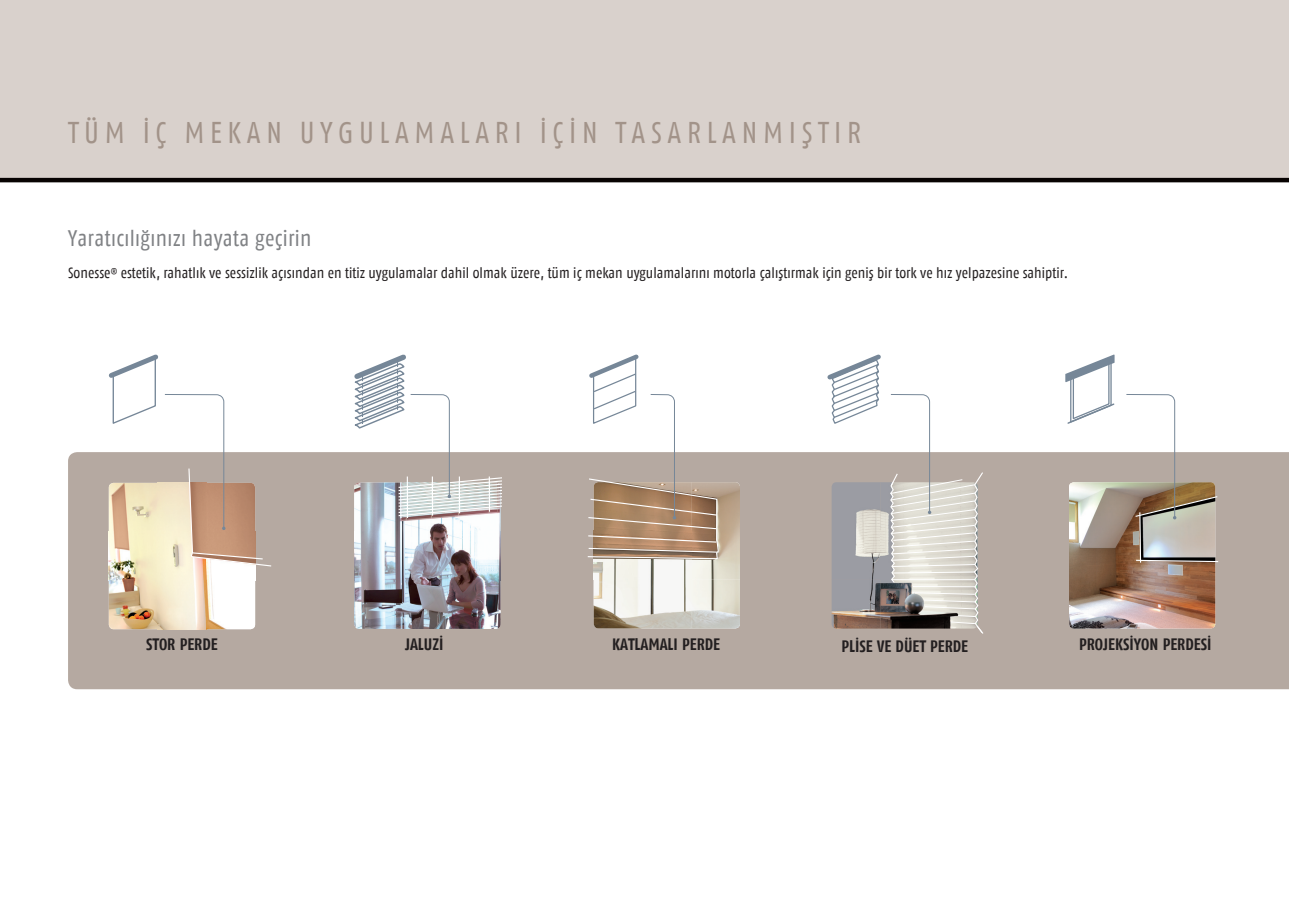
<style>
.page{position:relative;width:1289px;height:919px;background:#fff}
.page>*{position:absolute;margin:0;border:0;box-sizing:border-box;transform-origin:0 0}
.t1{font:30px "Fago Co";letter-spacing:.19em;color:#a29389}
.t2{font:22.5px "Fago Co";letter-spacing:.015em;color:#808285}
.t3{font:16.5px "Fago Co Bold Tf";color:#231f20}
.t4{font:15px "Fago Co";letter-spacing:.005em;color:#231f20}
</style>
<div class="page">
<div style="left:68px;top:452px;width:1220px;height:237px;background:#b5a9a1"></div>
<img style="left:109px;top:567px;width:146px;height:62px">
<img style="left:593px;top:482px;width:147px;height:146px">
<svg style="left:587px;top:182px;width:132px;height:371px"></svg>
<svg style="left:586px;top:551px;width:132px;height:8px"></svg>
<img style="left:1068px;top:482px;width:147px;height:146px">
<svg style="left:1125px;top:394px;width:94px;height:169px"></svg>
<img style="left:354px;top:517px;width:146px;height:111px">
<hr style="left:407px;top:476px;width:1px;height:42px;background:#fff">
<div style="left:0;top:0;width:1288px;height:180px;background:#d9d1cc"></div>
<hr style="left:0;top:178px;width:1288px;height:4px;background:#080302">
<svg style="left:105px;top:354px;width:167px;height:213px"></svg>
<svg style="left:585px;top:351px;width:133px;height:192px"></svg>
<svg style="left:823px;top:354px;width:161px;height:281px"></svg>
<svg style="left:1065px;top:354px;width:50px;height:70px"></svg>
<svg style="left:350px;top:354px;width:153px;height:163px"></svg>
<h1 class="t1" style="left:68px;top:116px;width:794px">TÜM İÇ MEKAN UYGULAMALARI İÇİN TASARLANMIŞTIR</h1>
<h2 class="t2" style="left:68px;top:225px;width:245px">Yaratıcılığınızı hayata geçirin</h2>
<p class="t4" style="left:68px;top:265px;width:1001px">Sonesse<sup>®</sup> estetik, rahatlık ve sessizlik açısından en titiz uygulamalar dahil olmak üzere, tüm iç mekan uygulamalarını motorla çalıştırmak için geniş bir tork ve hız yelpazesine sahiptir.</p>
<p class="t3" style="left:146px;top:635px;width:73px">STOR PERDE</p>
<p class="t3" style="left:405px;top:635px;width:40px">JALUZİ</p>
<p class="t3" style="left:612px;top:635px;width:109px">KATLAMALI PERDE</p>
<p class="t3" style="left:841px;top:636px;width:128px">PLİSE VE DÜET PERDE</p>
<p class="t3" style="left:1079px;top:634px;width:134px">PROJEKSİYON PERDESİ</p>
</div>
